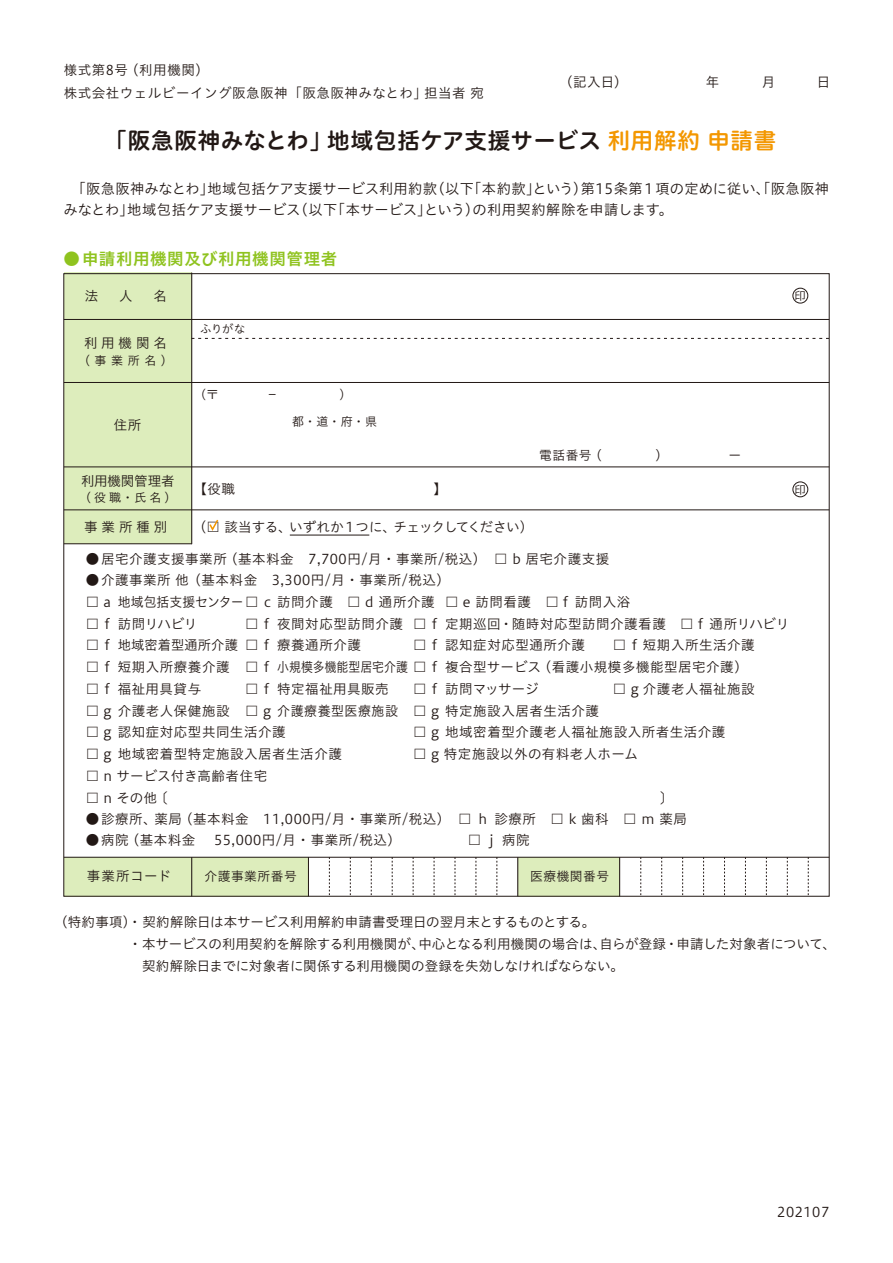
<style>
.page{position:relative;width:893px;height:1263px;background:#fff}
.page>*{position:absolute;margin:0;border:0;box-sizing:border-box;transform-origin:0 0}
.t1{font:22.5px "Hiragino UD Sans R Std N W6";letter-spacing:.025em;color:#221815}
.t2{font:16.5px "Hiragino UD Sans Std N W6";letter-spacing:.04em;color:#8fc31f}
.t3{font:14.25px/21.8px "Hiragino UD Sans Std N W3";letter-spacing:.01em;color:#221815}
.t4{font:13.5px "Hiragino UD Sans Std N W3";letter-spacing:.04em;color:#221815}
.t5{font:13.5px "Hiragino UD Sans Std W3";letter-spacing:.04em;color:#221815}
.t6{font:13.5px "Hiragino UD Sans Std N W3";color:#221815}
.t7{font:13.5px "Hiragino UD Sans Std N W3";letter-spacing:-.01em;color:#221815}
.t8{font:13.5px "Hiragino UD Sans Std N W3";letter-spacing:-.005em;color:#221815}
.t9{font:13.5px "Hiragino UD Sans Std N W3";letter-spacing:.01em;color:#221815}
.t10{font:13.5px "Hiragino UD Sans Std N W3";letter-spacing:-.04em;color:#221815}
.t11{font:12.75px "Hiragino UD Sans Std N W3";letter-spacing:.04em;color:#221815}
.t12{font:12px "Hiragino UD Sans Std N W3";letter-spacing:.38em;color:#221815}
.t13{font:12px "Hiragino UD Sans Std N W3";letter-spacing:.38em;color:#221815;scale:.7 1}
.t14{font:11.55px "Hiragino UD Sans Std N W3";color:#221815}
.t15{font:11.25px "Hiragino UD Sans Std N W3";color:#221815}
.s1{font-family:"Hiragino UD Sans Std N W3"}
.s2{color:#f39700}
.s3{font-family:"Hiragino UD Sans Std W3"}
</style>
<div class="page">
<div style="left:64px;top:273px;width:128px;height:271px;background:#ddedbc"></div>
<div style="left:64px;top:857px;width:244px;height:39px;background:#ddedbc"></div>
<div style="left:518px;top:857px;width:102px;height:39px;background:#ddedbc"></div>
<hr style="left:191px;top:273px;width:1px;height:271px;background:#221815">
<hr style="left:191px;top:857px;width:1px;height:39px;background:#221815">
<hr style="left:308px;top:857px;width:1px;height:39px;background:#221815">
<hr style="left:517px;top:857px;width:1px;height:39px;background:#221815">
<hr style="left:619px;top:857px;width:1px;height:39px;background:#221815">
<hr style="left:64px;top:319px;width:765px;height:1px;background:#221815">
<hr style="left:64px;top:382px;width:765px;height:1px;background:#221815">
<hr style="left:64px;top:510px;width:765px;height:1px;background:#221815">
<hr style="left:64px;top:543px;width:128px;height:1px;background:#221815">
<hr style="left:64px;top:467px;width:765px;height:1px;background:#221815">
<hr style="left:64px;top:857px;width:765px;height:1px;background:#221815">
<svg style="left:191px;top:338px;width:638px;height:1px"></svg>
<svg style="left:329px;top:857px;width:1px;height:39px"></svg>
<svg style="left:350px;top:857px;width:1px;height:39px"></svg>
<svg style="left:371px;top:857px;width:1px;height:39px"></svg>
<svg style="left:392px;top:857px;width:1px;height:39px"></svg>
<svg style="left:413px;top:857px;width:1px;height:39px"></svg>
<svg style="left:434px;top:857px;width:1px;height:39px"></svg>
<svg style="left:455px;top:857px;width:1px;height:39px"></svg>
<svg style="left:476px;top:857px;width:1px;height:39px"></svg>
<svg style="left:497px;top:857px;width:1px;height:39px"></svg>
<svg style="left:640px;top:857px;width:1px;height:39px"></svg>
<svg style="left:661px;top:857px;width:1px;height:39px"></svg>
<svg style="left:682px;top:857px;width:1px;height:39px"></svg>
<svg style="left:703px;top:857px;width:1px;height:39px"></svg>
<svg style="left:724px;top:857px;width:1px;height:39px"></svg>
<svg style="left:745px;top:857px;width:1px;height:39px"></svg>
<svg style="left:766px;top:857px;width:1px;height:39px"></svg>
<svg style="left:787px;top:857px;width:1px;height:39px"></svg>
<svg style="left:808px;top:857px;width:1px;height:39px"></svg>
<div style="left:793px;top:288px;width:15px;height:15px;border:1px solid #221815;border-radius:50%"></div>
<div style="left:793px;top:482px;width:15px;height:15px;border:1px solid #221815;border-radius:50%"></div>
<hr style="left:290px;top:535px;width:79px;height:1px;background:#221815">
<svg style="left:209px;top:519px;width:10px;height:12px"></svg>
<p class="t4" style="left:64px;top:59px;width:147px">様式第8号（利用機関）</p>
<p class="t5" style="left:64px;top:86px;width:422px">株式会社ウェルビーイング阪急阪神<span class="s1">「阪急阪神みなとわ」担当者 宛</span></p>
<p class="t4" style="left:559px;top:72px;width:70px">（記入日）</p>
<h1 class="t1" style="left:104px;top:123px;width:674px">「阪急阪神みなとわ」地域包括ケア支援サービス <span class="s2">利用解約 申請書</span></h1>
<p class="t3" style="left:63px;top:177px;width:767px">　「阪急阪神みなとわ」地域包括ケア支援サービス利用約款（以下「本約款」という）第15条第１項の定めに従い、「阪急阪神みなとわ」地域包括ケア支援サービス（以下「本サービス」という）の利用契約解除を申請します。</p>
<p class="t2" style="left:64px;top:246px;width:275px">●申請利用機関及び利用機関管理者</p>
<p class="t4" style="left:85px;top:286px;width:84px">法　人　名</p>
<p class="t4" style="left:84px;top:333px;width:84px">利用機関名</p>
<p class="t12" style="left:78px;top:351px;width:96px">（事業所名）</p>
<p class="t4" style="left:114px;top:415px;width:29px">住所</p>
<p class="t7" style="left:81px;top:471px;width:95px">利用機関管理者</p>
<p class="t12" style="left:79px;top:488px;width:99px">（役職・氏名）</p>
<p class="t4" style="left:84px;top:517px;width:85px">事業所種別</p>
<p class="t15" style="left:200px;top:321px;width:47px">ふりがな</p>
<p class="t12" style="left:194px;top:386px;width:26px">（〒</p>
<p class="t13" style="left:268px;top:386px;width:14px">ー</p>
<p class="t12" style="left:339px;top:386px;width:13px">）</p>
<p class="t12" style="left:292px;top:412px;width:87px">都・道・府・県</p>
<p class="t4" style="left:194px;top:478px;width:43px">【役職</p>
<p class="t4" style="left:434px;top:478px;width:15px">】</p>
<p class="t10" style="left:193px;top:517px;width:342px">（□ 該当する、いずれか１つに、チェックしてください）</p>
<p class="t11" style="left:539px;top:445px;width:64px">電話番号（</p>
<p class="t11" style="left:655px;top:445px;width:14px">）</p>
<p class="t11" style="left:729px;top:445px;width:14px">ー</p>
<p class="t14" style="left:795px;top:287px;width:13px">印</p>
<p class="t14" style="left:795px;top:481px;width:13px">印</p>
<p class="t4" style="left:86px;top:549px;width:525px">●居宅介護支援事業所（基本料金 <span class="s3">7,700円/月・事業所/税込</span>）　□ b 居宅介護支援</p>
<p class="t5" style="left:86px;top:572px;width:366px"><span class="s1">●介護事業所 他（基本料金　</span>3,300円/月・事業所/税込<span class="s1">）</span></p>
<p class="t4" style="left:86px;top:592px;width:546px">□ a 地域包括支援センター □ c 訪問介護　□ d 通所介護 □ e 訪問看護　□ f 訪問入浴</p>
<p class="t4" style="left:86px;top:613px;width:113px">□ f 訪問リハビリ</p>
<p class="t4" style="left:245px;top:613px;width:545px">□ f 夜間対応型訪問介護 □ f 定期巡回・随時対応型訪問介護看護　□ f 通所リハビリ</p>
<p class="t9" style="left:86px;top:635px;width:277px">□ f 地域密着型通所介護 □ f 療養通所介護</p>
<p class="t4" style="left:413px;top:635px;width:173px">□ f 認知症対応型通所介護</p>
<p class="t4" style="left:613px;top:635px;width:143px">□ f 短期入所生活介護</p>
<p class="t4" style="left:86px;top:657px;width:664px">□ f 短期入所療養介護 □ f 小規模多機能型居宅介護 □ f 複合型サービス（看護小規模多機能型居宅介護）</p>
<p class="t4" style="left:86px;top:679px;width:117px">□ f 福祉用具貸与</p>
<p class="t4" style="left:245px;top:679px;width:145px">□ f 特定福祉用具販売</p>
<p class="t8" style="left:413px;top:679px;width:127px">□ f 訪問マッサージ</p>
<p class="t4" style="left:613px;top:679px;width:143px">□ g 介護老人福祉施設</p>
<p class="t4" style="left:86px;top:700px;width:515px">□ g 介護老人保健施設 □ g 介護療養型医療施設 □ g 特定施設入居者生活介護</p>
<p class="t4" style="left:86px;top:722px;width:201px">□ g 認知症対応型共同生活介護</p>
<p class="t4" style="left:413px;top:722px;width:314px">□ g 地域密着型介護老人福祉施設入所者生活介護</p>
<p class="t4" style="left:86px;top:744px;width:258px">□ g 地域密着型特定施設入居者生活介護</p>
<p class="t4" style="left:413px;top:744px;width:226px">□ g 特定施設以外の有料老人ホーム</p>
<p class="t9" style="left:86px;top:766px;width:183px">□ n サービス付き高齢者住宅</p>
<p class="t4" style="left:86px;top:787px;width:84px">□ n その他〔</p>
<p class="t4" style="left:660px;top:787px;width:15px">〕</p>
<p class="t4" style="left:86px;top:809px;width:603px">●診療所、薬局（基本料金 <span class="s3">11,000円/月・事業所/税込</span>） □ ｈ 診療所　□ k 歯科　□ m 薬局</p>
<p class="t4" style="left:86px;top:830px;width:111px">●病院（基本料金</p>
<p class="t5" style="left:214px;top:833px;width:188px">55,000円/月・事業所/税込<span class="s1">）</span></p>
<p class="t4" style="left:468px;top:830px;width:63px">□ j 病院</p>
<p class="t11" style="left:205px;top:867px;width:94px">介護事業所番号</p>
<p class="t11" style="left:530px;top:867px;width:81px">医療機関番号</p>
<p class="t7" style="left:54px;top:912px;width:543px">（特約事項）・ 契約解除日は本サービス利用解約申請書受理日の翌月末とするものとする。</p>
<p class="t6" style="left:129px;top:934px;width:709px">・本サービスの利用契約を解除する利用機関が、中心となる利用機関の場合は、自らが登録・申請した対象者について、</p>
<p class="t8" style="left:142px;top:955px;width:483px">契約解除日までに対象者に関係する利用機関の登録を失効しなければならない。</p>
<p class="t4" style="left:87px;top:866px;width:85px">事業所コード</p>
<p class="t4" style="left:777px;top:1202px;width:53px">202107</p>
</div>
